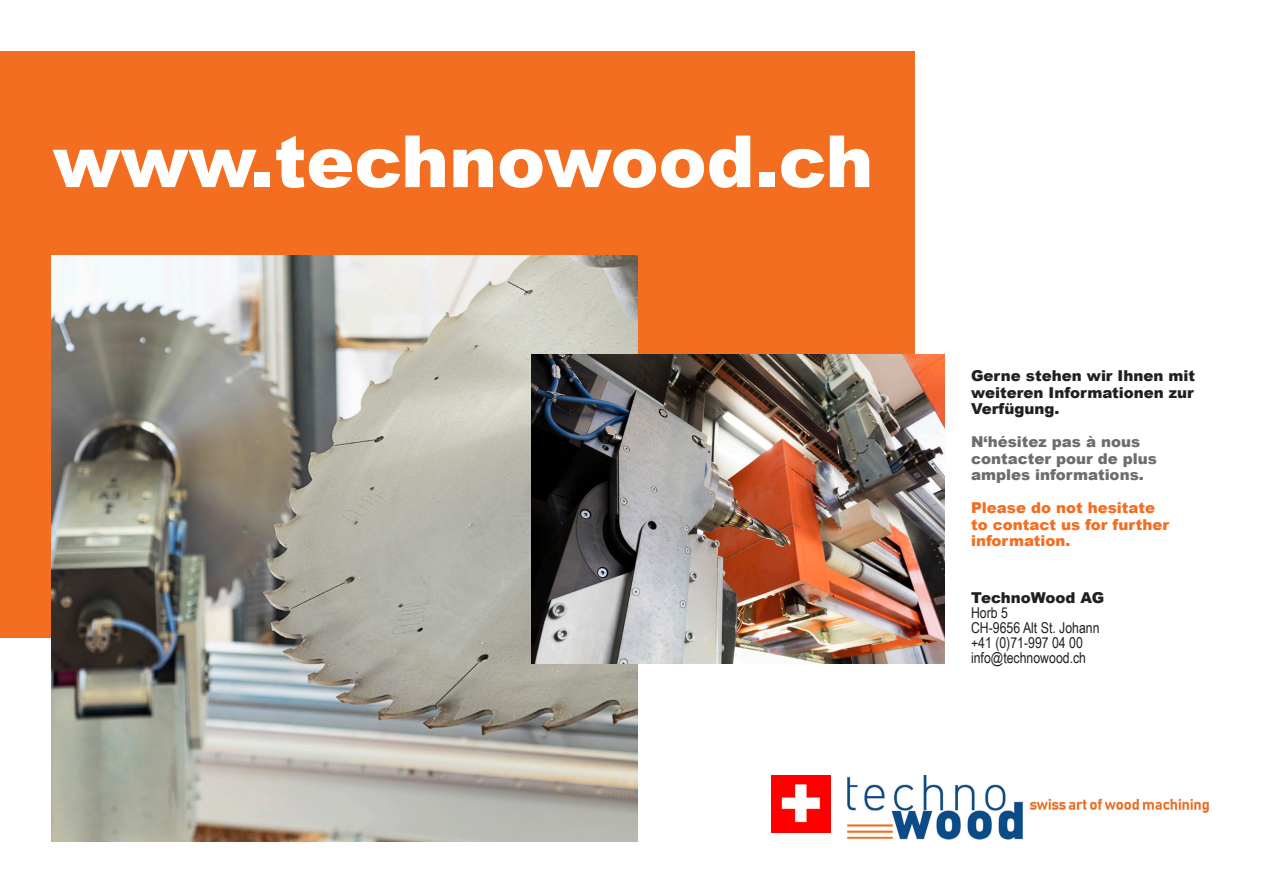
<style>
.page{position:relative;width:1263px;height:893px;background:#fff}
.page>*{position:absolute;margin:0;border:0;box-sizing:border-box;transform-origin:0 0}
.t1{font:900 72px "Arial";color:#fff}
.t2{font:900 15px/16.5px "Arial";color:#231f20;text-align:justify}
.t3{font:15px "Arial Narrow";color:#231f20}
.t4{font:900 15px "Arial";color:#6c6d70}
.t5{font:900 15px "Arial";color:#f36e21}
</style>
<div class="page">
<div style="left:0;top:51px;width:914px;height:587px;background:#f36e21"></div>
<img style="left:51px;top:255px;width:587px;height:587px">
<img style="left:847px;top:775px;width:362px;height:65px">
<img style="left:531px;top:354px;width:413px;height:309px">
<img style="left:771px;top:775px;width:60px;height:57px">
<p class="t1" style="left:53px;top:109px;width:822px">www.technowood.ch</p>
<p class="t2" style="left:971px;top:367px;width:226px">Gerne stehen wir Ihnen mit weiteren Informationen zur Verfügung.</p>
<p class="t4" style="left:971px;top:431px;width:171px">N‘hésitez pas à nous</p>
<p class="t4" style="left:971px;top:448px;width:187px">contacter pour de plus</p>
<p class="t4" style="left:971px;top:464px;width:174px">amples informations.</p>
<p class="t5" style="left:971px;top:497px;width:185px">Please do not hesitate</p>
<p class="t5" style="left:971px;top:514px;width:199px">to contact us for further</p>
<p class="t5" style="left:971px;top:530px;width:101px">information.</p>
<p class="t2" style="left:971px;top:589px;width:135px">TechnoWood AG</p>
<p class="t3" style="left:971px;top:602px;width:38px">Horb 5</p>
<p class="t3" style="left:971px;top:617px;width:130px">CH-9656 Alt St. Johann</p>
<p class="t3" style="left:971px;top:632px;width:113px">+41 (0)71-997 04 00</p>
<p class="t3" style="left:971px;top:647px;width:117px">info@technowood.ch</p>
</div>
